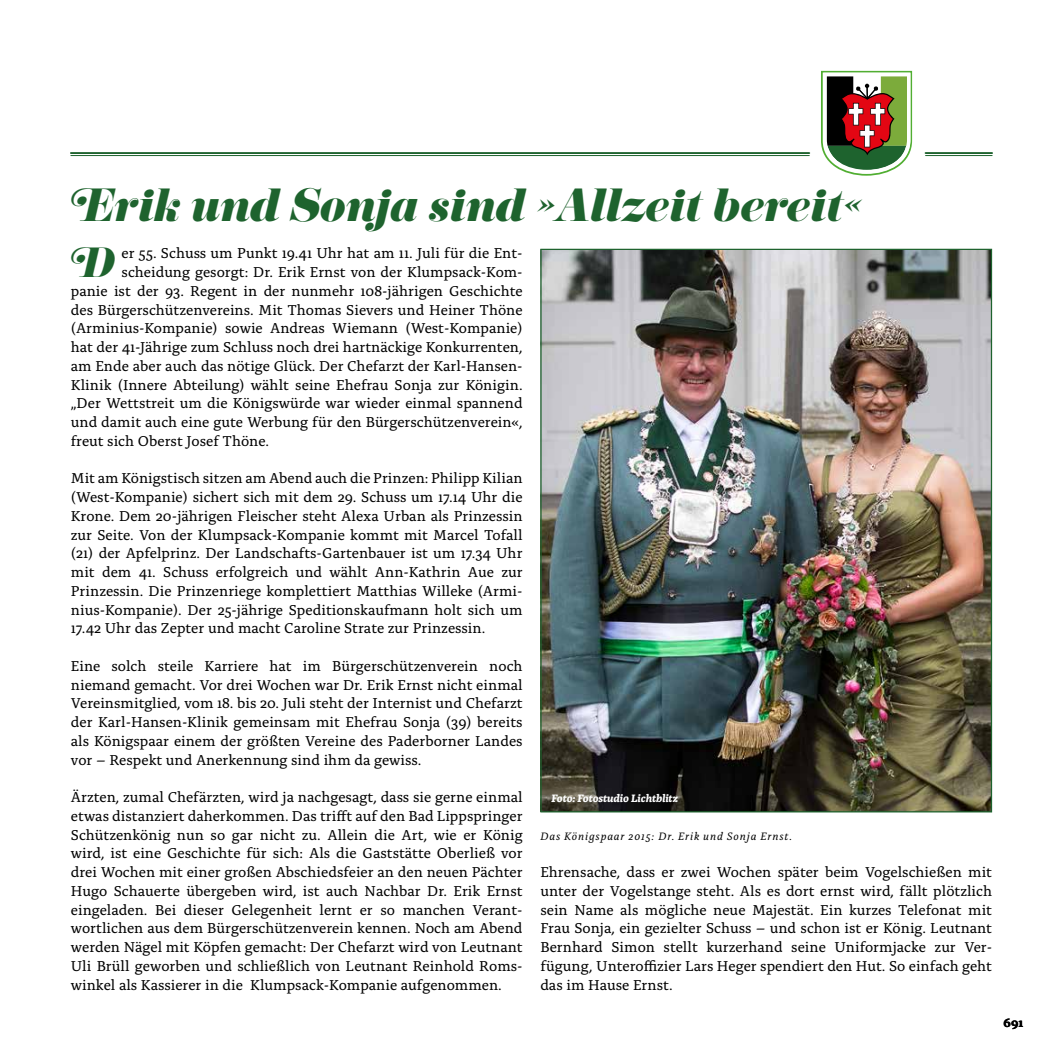
<style>
.page{position:relative;width:1063px;height:1063px;background:#fff}
.page>*{position:absolute;margin:0;border:0;box-sizing:border-box;transform-origin:0 0}
.t1{font:italic 40.62px "Eloquent JF Pro";color:#1e632e}
.t2{font:italic 36.88px "Eloquent JF Pro";color:#1e632e}
.t3{font:15px/18.8px "Alda OTCEV";color:#000;text-align:justify}
.t4{font:700 12.5px "Alda OTCEV";color:#000}
.t5{font:italic 11.25px "Alda OTCEV";letter-spacing:.08em;color:#000}
.t6{font:italic 700 11.25px "Alda OTCEV";color:#fff}
</style>
<div class="page">
<svg style="left:821px;top:71px;width:91px;height:105px"></svg>
<hr style="left:71px;top:152px;width:738px;height:2px;background:#1e632e">
<hr style="left:71px;top:155px;width:738px;height:1px;background:#1e632e">
<hr style="left:926px;top:152px;width:66px;height:2px;background:#1e632e">
<hr style="left:926px;top:155px;width:66px;height:1px;background:#1e632e">
<img style="left:542px;top:251px;width:448px;height:559px">
<h1 class="t1" style="left:71px;top:183px;width:790px">Erik und Sonja sind »Allzeit bereit«</h1>
<h2 class="t2" style="left:71px;top:243px;width:43px">D</h2>
<p class="t3" style="left:122px;top:243px;width:403px">er 55. Schuss um Punkt 19.41 Uhr hat am 11. Juli für die Ent-</p>
<p class="t3" style="left:122px;top:262px;width:403px">scheidung gesorgt: Dr. Erik Ernst von der Klumpsack-Kom-</p>
<p class="t3" style="left:71px;top:280px;width:453px">panie ist der 93. Regent in der nunmehr 108-jährigen Geschichte</p>
<p class="t3" style="left:71px;top:299px;width:453px">des Bürgerschützenvereins. Mit Thomas Sievers und Heiner Thöne</p>
<p class="t3" style="left:71px;top:318px;width:453px">(Arminius-Kompanie) sowie Andreas Wiemann (West-Kompanie)</p>
<p class="t3" style="left:71px;top:337px;width:453px">hat der 41-Jährige zum Schluss noch drei hartnäckige Konkurrenten,</p>
<p class="t3" style="left:71px;top:355px;width:453px">am Ende aber auch das nötige Glück. Der Chefarzt der Karl-Hansen-</p>
<p class="t3" style="left:71px;top:374px;width:453px">Klinik (Innere Abteilung) wählt seine Ehefrau Sonja zur Königin.</p>
<p class="t3" style="left:71px;top:393px;width:453px">„Der Wettstreit um die Königswürde war wieder einmal spannend</p>
<p class="t3" style="left:71px;top:412px;width:453px">und damit auch eine gute Werbung für den Bürgerschützenverein«,</p>
<p class="t3" style="left:71px;top:430px;width:200px">freut sich Oberst Josef Thöne.</p>
<p class="t3" style="left:71px;top:468px;width:453px">Mit am Königstisch sitzen am Abend auch die Prinzen: Philipp Kilian (West-Kompanie) sichert sich mit dem 29. Schuss um 17.14 Uhr die Krone. Dem 20-jährigen Fleischer steht Alexa Urban als Prinzessin zur Seite. Von der Klumpsack-Kompanie kommt mit Marcel Tofall (21) der Apfelprinz. Der Landschafts-Gartenbauer ist um 17.34 Uhr mit dem 41. Schuss erfolgreich und wählt Ann-Kathrin Aue zur Prinzessin. Die Prinzenriege komplettiert Matthias Willeke (Armi&shy;nius-Kompanie). Der 25-jährige Speditionskaufmann holt sich um 17.42 Uhr das Zepter und macht Caroline Strate zur Prinzessin.</p>
<p class="t3" style="left:71px;top:655px;width:453px">Eine solch steile Karriere hat im Bürgerschützenverein noch niemand gemacht. Vor drei Wochen war Dr. Erik Ernst nicht einmal Vereinsmitglied, vom 18. bis 20. Juli steht der Internist und Chefarzt der Karl-Hansen-Klinik gemeinsam mit Ehefrau Sonja (39) bereits als Königspaar einem der größten Vereine des Paderborner Landes vor – Respekt und Anerkennung sind ihm da gewiss.</p>
<p class="t3" style="left:71px;top:787px;width:453px">Ärzten, zumal Chefärzten, wird ja nachgesagt, dass sie gerne einmal etwas distanziert daherkommen. Das trifft auf den Bad Lippspringer Schützenkönig nun so gar nicht zu. Allein die Art, wie er König wird, ist eine Geschichte für sich: Als die Gaststätte Oberließ vor drei Wochen mit einer großen Abschiedsfeier an den neuen Pächter Hugo Schauerte übergeben wird, ist auch Nachbar Dr. Erik Ernst eingeladen. Bei dieser Gelegenheit lernt er so manchen Verant&shy;wortlichen aus dem Bürgerschützenverein kennen. Noch am Abend werden Nägel mit Köpfen gemacht: Der Chefarzt wird von Leutnant Uli Brüll geworben und schließlich von Leutnant Reinhold Roms&shy;winkel als Kassierer in die Klumpsack-Kompanie aufgenommen.</p>
<p class="t6" style="left:551px;top:789px;width:128px">Foto: Fotostudio Lichtblitz</p>
<p class="t5" style="left:540px;top:827px;width:253px">Das Königspaar 2015: Dr. Erik und Sonja Ernst.</p>
<p class="t3" style="left:540px;top:862px;width:453px">Ehrensache, dass er zwei Wochen später beim Vogelschießen mit unter der Vogelstange steht. Als es dort ernst wird, fällt plötzlich sein Name als mögliche neue Majestät. Ein kurzes Telefonat mit Frau Sonja, ein gezielter Schuss – und schon ist er König. Leutnant Bernhard Simon stellt kurzerhand seine Uniformjacke zur Ver&shy;fügung, Unteroffizier Lars Heger spendiert den Hut. So einfach geht das im Hause Ernst.</p>
<p class="t4" style="left:1004px;top:1013px;width:21px">691</p>
</div>
